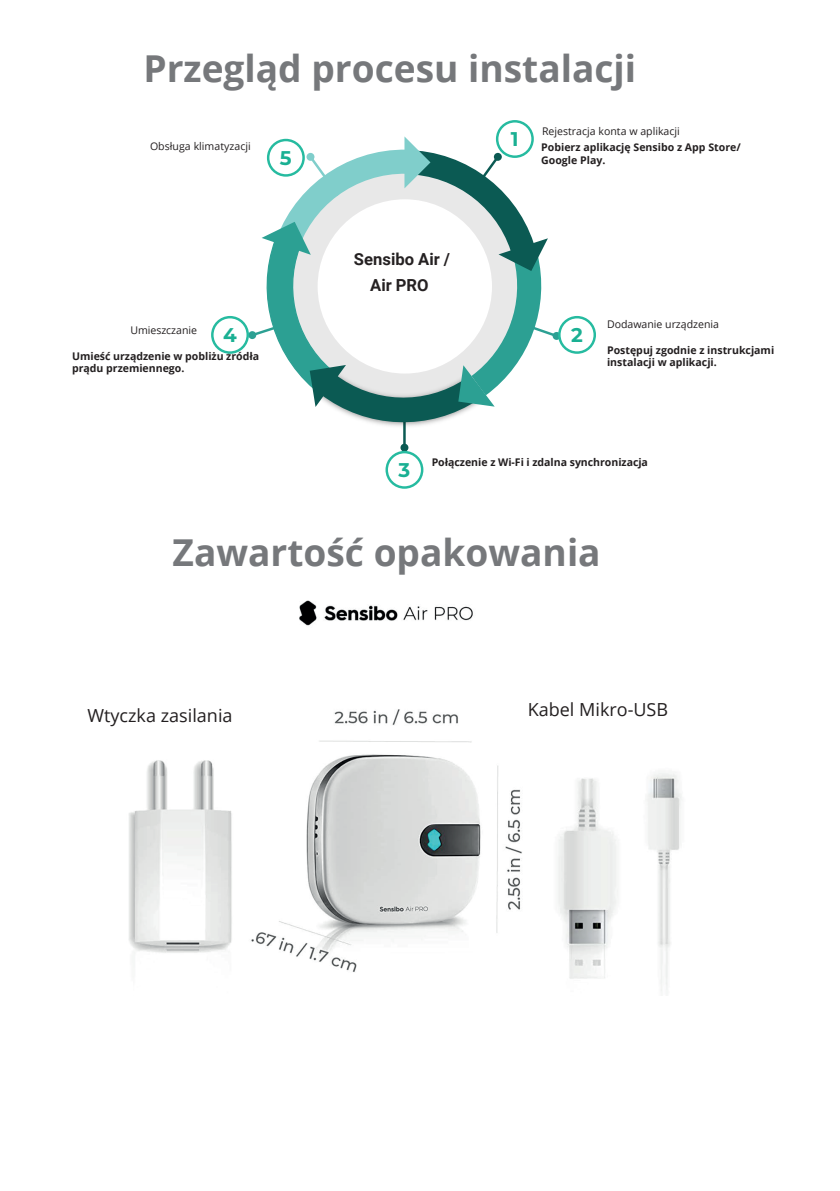
<style>
.page{position:relative;width:840px;height:1191px;background:#fff}
.page>*{position:absolute;margin:0;border:0;box-sizing:border-box;transform-origin:0 0}
.t1{font:700 37px "Open Sans";color:#76787b}
.t2{font:700 19.8px "Montserrat";color:#1ab093}
.t3{font:18px "Open Sans";color:#231f20}
.t4{font:700 16.6px/25.6px "Roboto";color:#252122;text-align:center}
.t5{font:700 10.6px/12.6px "Open Sans";color:#231f20}
.t6{font:10.6px "Open Sans";color:#231f20}
</style>
<div class="page">
<hr style="left:403px;top:398px;width:2px;height:49px;background:#0b5a53">
<div style="left:400px;top:443px;width:8px;height:8px;background:#0b5a53;border-radius:50%"></div>
<svg style="left:249px;top:136px;width:309px;height:296px"></svg>
<div style="left:497px;top:121px;width:35px;height:36px;background:#fff;border-radius:50%"></div>
<div style="left:495px;top:120px;width:38px;height:38px;border:2px solid #26bba0;border-radius:50%"></div>
<div style="left:557px;top:316px;width:38px;height:38px;border:2px solid #26bba0;border-radius:50%"></div>
<div style="left:385px;top:451px;width:38px;height:38px;border:2px solid #26bba0;border-radius:50%"></div>
<div style="left:211px;top:316px;width:38px;height:38px;border:2px solid #26bba0;border-radius:50%"></div>
<div style="left:268px;top:140px;width:35px;height:35px;background:#fff;border-radius:50%"></div>
<div style="left:267px;top:139px;width:37px;height:38px;border:2px solid #26bba0;border-radius:50%"></div>
<img style="left:129px;top:600px;width:553px;height:392px">
<img style="left:129px;top:600px;width:119px;height:61px">
<img style="left:517px;top:600px;width:165px;height:44px">
<h1 class="t1" style="left:143px;top:43px;width:494px">Przegląd procesu instalacji</h1>
<p class="t6" style="left:541px;top:124px;width:139px">Rejestracja konta w aplikacji</p>
<p class="t5" style="left:541px;top:141px;width:201px">Pobierz aplikację Sensibo z App Store/<br>Google Play.</p>
<h2 class="t2" style="left:510px;top:125px;width:9px">1</h2>
<p class="t6" style="left:150px;top:138px;width:102px">Obsługa klimatyzacji</p>
<h2 class="t2" style="left:280px;top:144px;width:13px">5</h2>
<p class="t6" style="left:130px;top:323px;width:68px">Umieszczanie</p>
<p class="t5" style="left:72px;top:349px;width:188px">Umieść urządzenie w pobliżu źródła prądu przemiennego.</p>
<h2 class="t2" style="left:223px;top:321px;width:15px">4</h2>
<h3 class="t4" style="left:354px;top:246px;width:98px">Sensibo Air /<br>Air PRO</h3>
<h2 class="t2" style="left:571px;top:321px;width:13px">2</h2>
<p class="t6" style="left:606px;top:317px;width:113px">Dodawanie urządzenia</p>
<p class="t5" style="left:606px;top:343px;width:168px">Postępuj zgodnie z instrukcjami instalacji w aplikacji.</p>
<h2 class="t2" style="left:398px;top:456px;width:13px">3</h2>
<p class="t5" style="left:431px;top:455px;width:218px">Połączenie z Wi-Fi i zdalna synchronizacja</p>
<h1 class="t1" style="left:172px;top:526px;width:429px">Zawartość opakowania</h1>
<h3 class="t3" style="left:87px;top:703px;width:146px">Wtyczka zasilania</h3>
<h3 class="t3" style="left:527px;top:697px;width:142px">Kabel Mikro-USB</h3>
</div>
